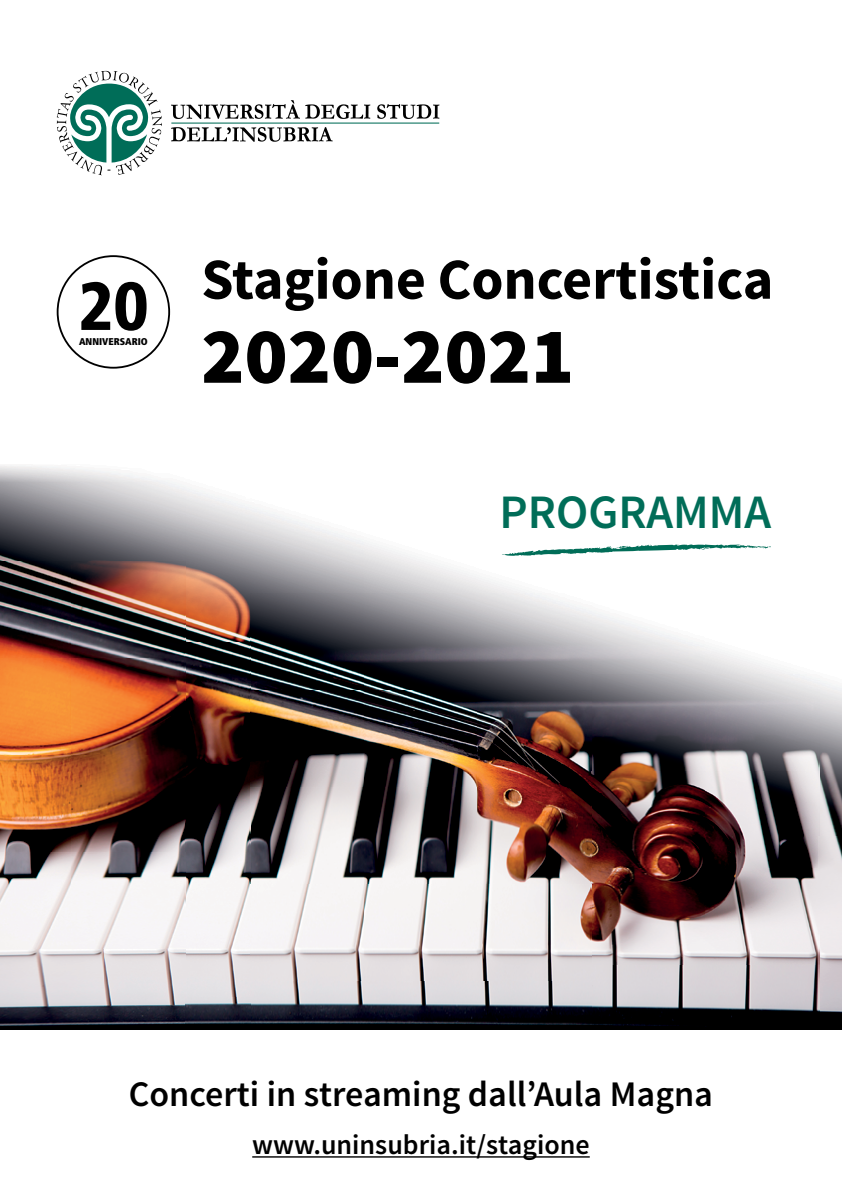
<style>
.page{position:relative;width:842px;height:1191px;background:#fff}
.page>*{position:absolute;margin:0;border:0;box-sizing:border-box;transform-origin:0 0}
.t1{font:900 80px "Source Sans Pro";color:#000}
.t2{font:900 condensed 67.6px "Frutiger";color:#000}
.t3{font:700 58px "Source Sans Pro";color:#000}
.t4{font:600 48px "Source Sans Pro";color:#006d58}
.t5{font:600 36px "Source Sans Pro";color:#000}
.t6{font:600 28px "Source Sans Pro";color:#000}
.t7{font:900 condensed 9.8px "Frutiger";color:#000}
</style>
<div class="page">
<img style="left:0;top:465px;width:250px;height:564px">
<img style="left:592px;top:611px;width:250px;height:418px">
<img style="left:250px;top:505px;width:342px;height:524px">
<svg style="left:502px;top:544px;width:269px;height:12px"></svg>
<hr style="left:171px;top:123px;width:268px;height:1px;background:#006d58">
<svg style="left:171px;top:100px;width:268px;height:19px"></svg>
<svg style="left:171px;top:127px;width:162px;height:15px"></svg>
<svg style="left:57px;top:71px;width:105px;height:104px"></svg>
<div style="left:57px;top:255px;width:113px;height:114px;border:2px solid #000;border-radius:50%"></div>
<hr style="left:252px;top:1156px;width:338px;height:1px;background:#000">
<h2 class="t2" style="left:78px;top:266px;width:72px">20</h2>
<p class="t7" style="left:79px;top:335px;width:70px">ANNIVERSARIO</p>
<h3 class="t3" style="left:201px;top:240px;width:573px">Stagione Concertistica</h3>
<h1 class="t1" style="left:201px;top:301px;width:374px">2020-2021</h1>
<h3 class="t4" style="left:499px;top:482px;width:273px">PROGRAMMA</h3>
<p class="t5" style="left:129px;top:1071px;width:586px">Concerti in streaming dall’Aula Magna</p>
<p class="t6" style="left:252px;top:1127px;width:339px">www.uninsubria.it/stagione</p>
</div>
